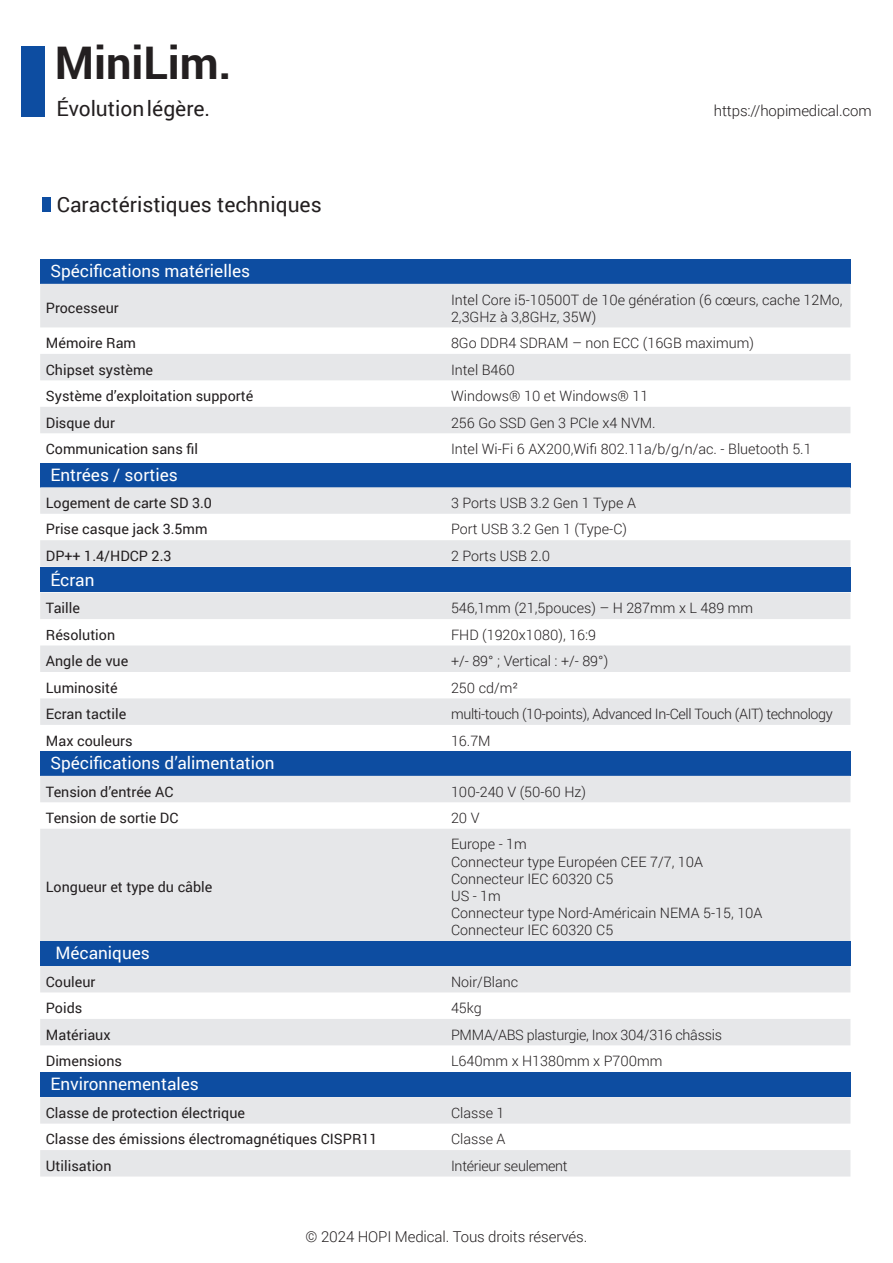
<style>
.page{position:relative;width:893px;height:1263px;background:#fff}
.page>*{position:absolute;margin:0;border:0;box-sizing:border-box;transform-origin:0 0}
.t1{font:700 45px "Roboto";color:#231f20}
.t2{font:21px "Roboto";color:#231f20}
.t3{font:17.25px "Roboto";color:#fff}
.t4{font:300 15px "Roboto";letter-spacing:-.01em;color:#231f20}
.t5{font:300 14.25px/17.2px "Roboto";color:#231f20}
.t6{font:14.25px "Roboto";color:#231f20}
.t7{font:300 14.25px "Roboto";letter-spacing:-.025em;color:#231f20}
.t8{font:300 14.25px "Roboto";letter-spacing:-.02em;color:#231f20}
</style>
<div class="page">
<div style="left:21px;top:46px;width:24px;height:70px;background:#0d4da1"></div>
<div style="left:40px;top:567px;width:810px;height:25px;background:#0d4da1"></div>
<div style="left:40px;top:463px;width:810px;height:25px;background:#0d4da1"></div>
<div style="left:40px;top:259px;width:810px;height:24px;background:#0d4da1"></div>
<div style="left:42px;top:197px;width:9px;height:15px;background:#0d4da1"></div>
<svg style="left:40px;top:284px;width:810px;height:149px;fill:#e6e7e9"></svg>
<div style="left:40px;top:752px;width:810px;height:24px;background:#0d4da1"></div>
<svg style="left:40px;top:776px;width:810px;height:165px;fill:#e6e7e9"></svg>
<div style="left:40px;top:941px;width:810px;height:24px;background:#0d4da1"></div>
<svg style="left:40px;top:966px;width:810px;height:79px;fill:#e6e7e9"></svg>
<div style="left:40px;top:1072px;width:810px;height:24px;background:#0d4da1"></div>
<svg style="left:40px;top:1097px;width:810px;height:79px;fill:#e6e7e9"></svg>
<svg style="left:40px;top:593px;width:810px;height:132px;fill:#e6e7e9"></svg>
<svg style="left:40px;top:487px;width:810px;height:80px;fill:#e6e7e9"></svg>
<p class="t1" style="left:55px;top:32px;width:178px">MiniLim.</p>
<p class="t2" style="left:56px;top:94px;width:155px">Évolution légère.</p>
<p class="t2" style="left:57px;top:190px;width:266px">Caractéristiques techniques</p>
<p class="t4" style="left:714px;top:101px;width:159px">https://hopimedical.com</p>
<p class="t3" style="left:50px;top:259px;width:201px">Spécifications matérielles</p>
<p class="t6" style="left:46px;top:298px;width:74px">Processeur</p>
<p class="t5" style="left:451px;top:290px;width:393px">Intel Core i5-10500T de 10e génération (6 cœurs, cache 12Mo,<br>2,3GHz à 3,8GHz, 35W)</p>
<p class="t6" style="left:46px;top:333px;width:92px">Mémoire Ram</p>
<p class="t5" style="left:451px;top:334px;width:304px">8Go DDR4 SDRAM – non ECC (16GB maximum)</p>
<p class="t6" style="left:46px;top:360px;width:109px">Chipset système</p>
<p class="t5" style="left:451px;top:360px;width:65px">Intel B460</p>
<p class="t6" style="left:46px;top:386px;width:209px">Système d’exploitation supporté</p>
<p class="t5" style="left:451px;top:387px;width:199px">Windows® 10 et Windows® 11</p>
<p class="t6" style="left:46px;top:412px;width:71px">Disque dur</p>
<p class="t5" style="left:451px;top:413px;width:206px">256 Go SSD Gen 3 PCIe x4 NVM.</p>
<p class="t6" style="left:46px;top:439px;width:154px">Communication sans fil</p>
<p class="t5" style="left:451px;top:440px;width:362px">Intel Wi-Fi 6 AX200,Wifi 802.11a/b/g/n/ac. - Bluetooth 5.1</p>
<p class="t3" style="left:50px;top:462px;width:129px">Entrées / sorties</p>
<p class="t6" style="left:46px;top:493px;width:168px">Logement de carte SD 3.0</p>
<p class="t5" style="left:451px;top:494px;width:186px">3 Ports USB 3.2 Gen 1 Type A</p>
<p class="t6" style="left:46px;top:519px;width:163px">Prise casque jack 3.5mm</p>
<p class="t5" style="left:451px;top:520px;width:177px">Port USB 3.2 Gen 1 (Type-C)</p>
<p class="t6" style="left:46px;top:546px;width:127px">DP++ 1.4/HDCP 2.3</p>
<p class="t5" style="left:451px;top:547px;width:101px">2 Ports USB 2.0</p>
<p class="t3" style="left:50px;top:568px;width:46px">Écran</p>
<p class="t6" style="left:46px;top:598px;width:36px">Taille</p>
<p class="t5" style="left:451px;top:599px;width:304px">546,1mm (21,5pouces) – H 287mm x L 489 mm</p>
<p class="t6" style="left:46px;top:625px;width:71px">Résolution</p>
<p class="t5" style="left:451px;top:626px;width:147px">FHD (1920x1080), 16:9</p>
<p class="t6" style="left:46px;top:651px;width:84px">Angle de vue</p>
<p class="t5" style="left:451px;top:652px;width:159px">+/- 89° ; Vertical : +/- 89°)</p>
<p class="t6" style="left:46px;top:678px;width:73px">Luminosité</p>
<p class="t5" style="left:451px;top:678px;width:69px">250 cd/m²</p>
<p class="t6" style="left:46px;top:704px;width:82px">Ecran tactile</p>
<p class="t7" style="left:451px;top:704px;width:383px">multi-touch (10-points), Advanced In-Cell Touch (AIT) technology</p>
<p class="t6" style="left:46px;top:730px;width:88px">Max couleurs</p>
<p class="t5" style="left:451px;top:731px;width:41px">16.7M</p>
<p class="t3" style="left:50px;top:751px;width:226px">Spécifications d’alimentation</p>
<p class="t6" style="left:46px;top:781px;width:129px">Tension d’entrée AC</p>
<p class="t5" style="left:451px;top:782px;width:136px">100-240 V (50-60 Hz)</p>
<p class="t6" style="left:46px;top:808px;width:134px">Tension de sortie DC</p>
<p class="t5" style="left:451px;top:809px;width:30px">20 V</p>
<p class="t6" style="left:46px;top:877px;width:168px">Longueur et type du câble</p>
<p class="t3" style="left:55px;top:941px;width:96px">Mécaniques</p>
<p class="t5" style="left:451px;top:835px;width:77px">Europe - 1m</p>
<p class="t5" style="left:451px;top:852px;width:254px">Connecteur type Européen CEE 7/7, 10A</p>
<p class="t5" style="left:451px;top:870px;width:164px">Connecteur IEC 60320 C5</p>
<p class="t5" style="left:451px;top:887px;width:51px">US - 1m</p>
<p class="t5" style="left:451px;top:904px;width:313px">Connecteur type Nord-Américain NEMA 5-15, 10A</p>
<p class="t5" style="left:451px;top:921px;width:164px">Connecteur IEC 60320 C5</p>
<p class="t6" style="left:46px;top:972px;width:51px">Couleur</p>
<p class="t5" style="left:451px;top:972px;width:69px">Noir/Blanc</p>
<p class="t6" style="left:46px;top:998px;width:38px">Poids</p>
<p class="t5" style="left:451px;top:999px;width:32px">45kg</p>
<p class="t6" style="left:46px;top:1024px;width:66px">Matériaux</p>
<p class="t8" style="left:451px;top:1025px;width:272px">PMMA/ABS plasturgie, Inox 304/316 châssis</p>
<p class="t6" style="left:46px;top:1051px;width:78px">Dimensions</p>
<p class="t5" style="left:451px;top:1052px;width:213px">L640mm x H1380mm x P700mm</p>
<p class="t3" style="left:50px;top:1071px;width:150px">Environnementales</p>
<p class="t6" style="left:46px;top:1103px;width:201px">Classe de protection électrique</p>
<p class="t5" style="left:451px;top:1104px;width:55px">Classe 1</p>
<p class="t6" style="left:46px;top:1129px;width:333px">Classe des émissions électromagnétiques CISPR11</p>
<p class="t5" style="left:451px;top:1130px;width:56px">Classe A</p>
<p class="t6" style="left:46px;top:1156px;width:67px">Utilisation</p>
<p class="t8" style="left:451px;top:1156px;width:118px">Intérieur seulement</p>
<p class="t4" style="left:306px;top:1226px;width:283px">© 2024 HOPI Medical. Tous droits réservés.</p>
</div>
